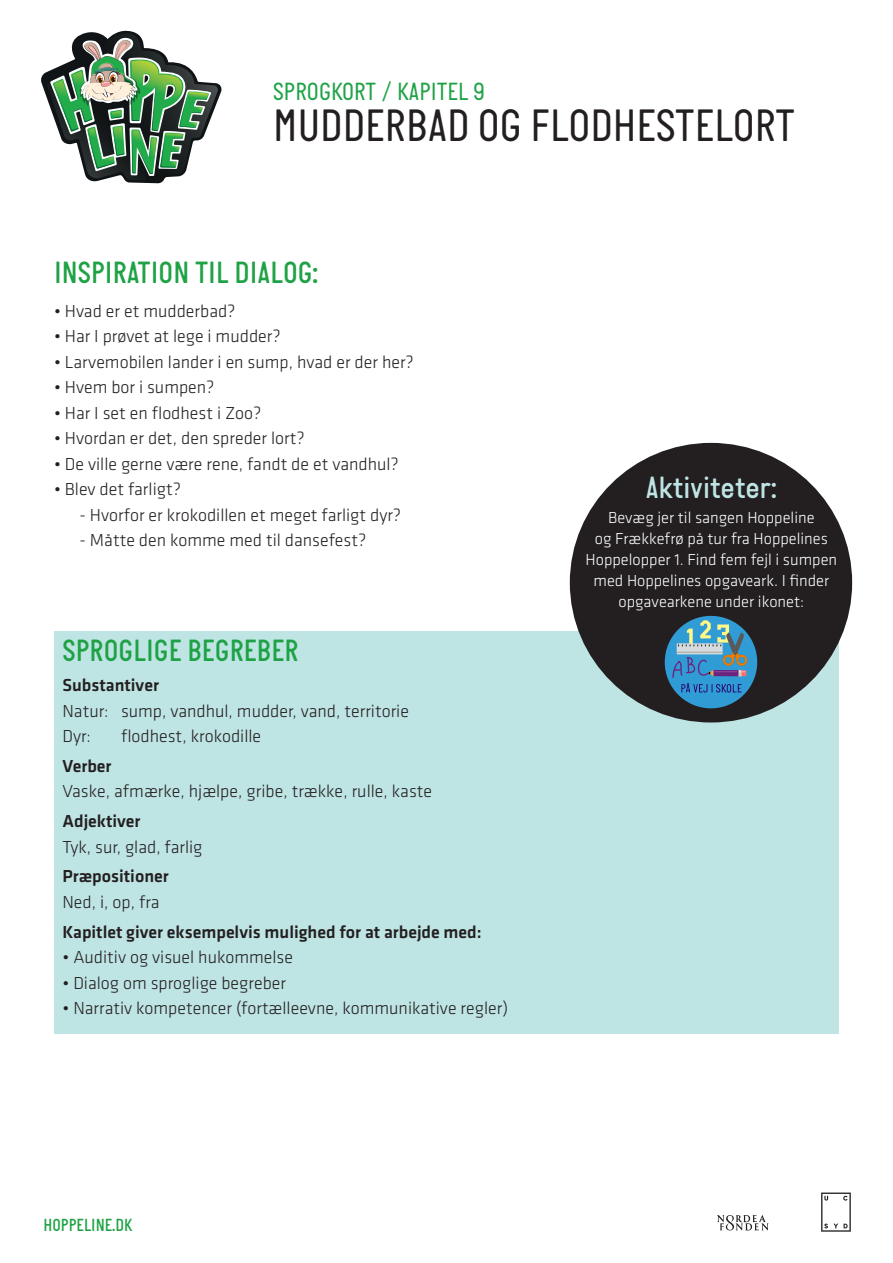
<style>
.page{position:relative;width:893px;height:1263px;background:#fff}
.page>*{position:absolute;margin:0;border:0;box-sizing:border-box;transform-origin:0 0}
.Overskrift{font:46.5px "Italian Plate";color:#231f20}
.t1{font:500 31.5px "Italian Plate";color:#1fa245}
.t2{font:500 31.5px "Italian Plate";color:#bfe4e4}
.Overskrift-2{font:25.5px "Italian Plate";color:#1fa245}
.Brødtekst{font:300 18px "Klavika";color:#231f20}
.Brødtekst-2{font:500 18px "Klavika";color:#231f20}
.t3{font:500 18px "Italian Plate";color:#1fa245}
.Brødtekst-3{font:300 16.5px/21px "Klavika";color:#fff;text-align:center}
</style>
<div class="page">
<svg style="left:821px;top:1192px;width:30px;height:40px"></svg>
<svg style="left:717px;top:1215px;width:51px;height:15px"></svg>
<svg style="left:41px;top:31px;width:181px;height:152px"></svg>
<div style="left:54px;top:631px;width:785px;height:403px;background:#bfe4e4"></div>
<div style="left:570px;top:443px;width:282px;height:279px;background:#231f20;border-radius:50%"></div>
<div style="left:665px;top:616px;width:92px;height:92px;background:#309cd6;border-radius:50%"></div>
<svg style="left:672px;top:620px;width:75px;height:72px"></svg>
<hr style="left:677px;top:652px;width:46px;height:1px;background:#a3a399">
<p class="Overskrift-2" style="left:273px;top:77px;width:213px">SPROGKORT / KAPITEL 9</p>
<p class="Overskrift" style="left:273px;top:98px;width:523px">MUDDERBAD OG FLODHESTELORT</p>
<p class="t1" style="left:54px;top:255px;width:266px">INSPIRATION TIL DIALOG:</p>
<p class="Brødtekst" style="left:54px;top:300px;width:183px">• Hvad er et mudderbad?</p>
<p class="Brødtekst" style="left:54px;top:326px;width:228px">• Har I prøvet at lege i mudder?</p>
<p class="Brødtekst" style="left:54px;top:351px;width:361px">• Larvemobilen lander i en sump, hvad er der her?</p>
<p class="Brødtekst" style="left:54px;top:377px;width:162px">• Hvem bor i sumpen?</p>
<p class="Brødtekst" style="left:54px;top:402px;width:209px">• Har I set en flodhest i Zoo?</p>
<p class="Brødtekst" style="left:54px;top:428px;width:252px">• Hvordan er det, den spreder lort?</p>
<p class="Brødtekst" style="left:54px;top:453px;width:346px">• De ville gerne være rene, fandt de et vandhul?</p>
<p class="Brødtekst" style="left:54px;top:479px;width:128px">• Blev det farligt?</p>
<p class="Brødtekst" style="left:80px;top:504px;width:323px">- Hvorfor er krokodillen et meget farligt dyr?</p>
<p class="Brødtekst" style="left:80px;top:530px;width:288px">- Måtte den komme med til dansefest?</p>
<p class="t1" style="left:63px;top:633px;width:238px">SPROGLIGE BEGREBER</p>
<p class="Brødtekst-2" style="left:63px;top:673px;width:98px">Substantiver</p>
<p class="Brødtekst" style="left:63px;top:700px;width:348px">Natur: sump, vandhul, mudder, vand, territorie</p>
<p class="Brødtekst" style="left:63px;top:725px;width:30px">Dyr:</p>
<p class="Brødtekst" style="left:121px;top:725px;width:142px">flodhest, krokodille</p>
<p class="Brødtekst-2" style="left:63px;top:754px;width:51px">Verber</p>
<p class="Brødtekst" style="left:63px;top:781px;width:371px">Vaske, afmærke, hjælpe, gribe, trække, rulle, kaste</p>
<p class="Brødtekst-2" style="left:63px;top:809px;width:80px">Adjektiver</p>
<p class="Brødtekst" style="left:63px;top:836px;width:142px">Tyk, sur, glad, farlig</p>
<p class="Brødtekst-2" style="left:63px;top:864px;width:108px">Præpositioner</p>
<p class="Brødtekst" style="left:63px;top:891px;width:99px">Ned, i, op, fra</p>
<p class="Brødtekst-2" style="left:63px;top:919px;width:421px">Kapitlet giver eksempelvis mulighed for at arbejde med:</p>
<p class="Brødtekst" style="left:63px;top:946px;width:232px">• Auditiv og visuel hukommelse</p>
<p class="Brødtekst" style="left:63px;top:972px;width:225px">• Dialog om sproglige begreber</p>
<p class="Brødtekst" style="left:63px;top:997px;width:447px">• Narrativ kompetencer (fortælleevne, kommunikative regler)</p>
<p class="t3" style="left:43px;top:1215px;width:90px">HOPPELINE.DK</p>
<p class="t2" style="left:646px;top:470px;width:133px">Aktiviteter:</p>
<p class="Brødtekst-3" style="left:608px;top:507px;width:208px">Bevæg jer til sangen Hoppeline</p>
<p class="Brødtekst-3" style="left:595px;top:528px;width:235px">og Frækkefrø på tur fra Hoppelines</p>
<p class="Brødtekst-3" style="left:586px;top:549px;width:253px">Hoppelopper 1. Find fem fejl i sumpen med Hoppelines opgaveark. I finder</p>
<p class="Brødtekst-3" style="left:619px;top:591px;width:187px">opgavearkene under ikonet:</p>
</div>
